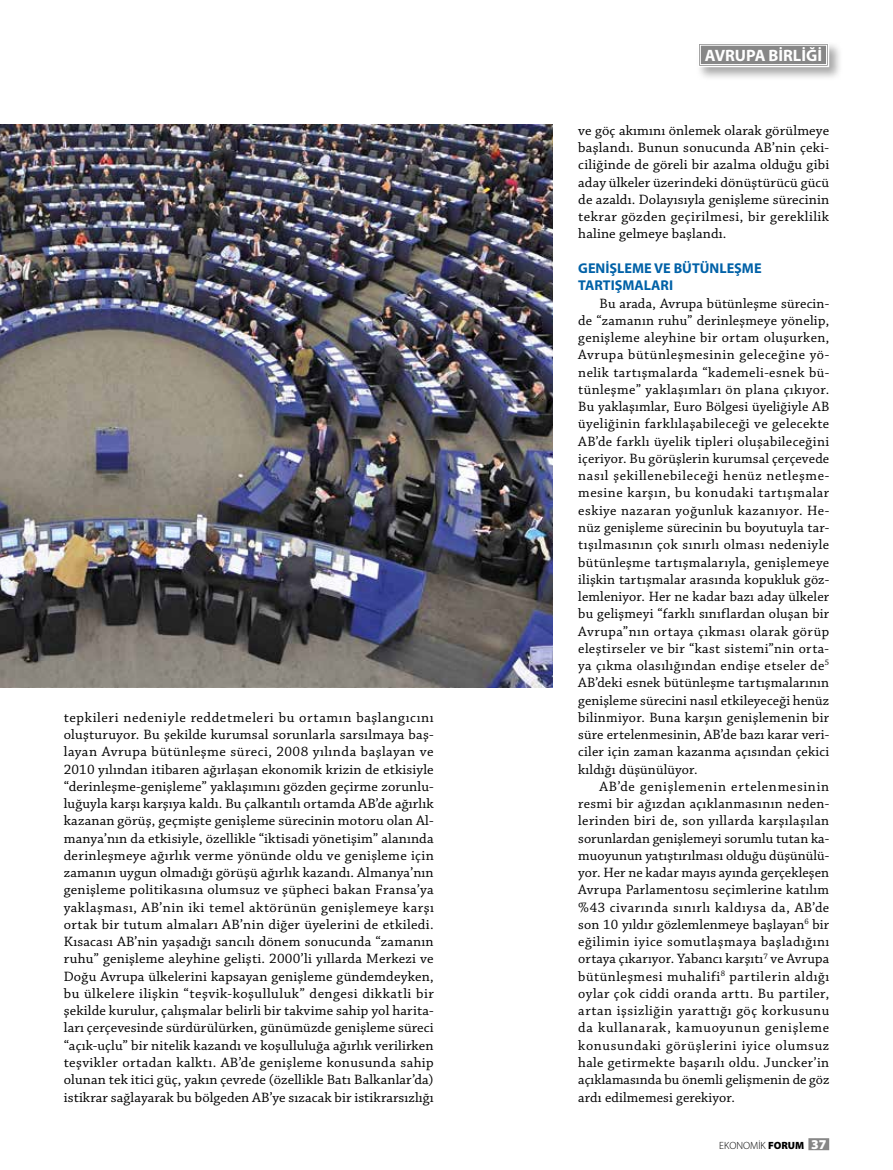
<style>
.page{position:relative;width:893px;height:1170px;background:#fff}
.page>*{position:absolute;margin:0;border:0;box-sizing:border-box;transform-origin:0 0}
.t1{font:700 16.5px "Myriad Pro";color:#fff}
.t2{font:14.25px/17.2px "Chaparral Pro";letter-spacing:.01em;color:#000;text-align:justify}
.t3{font:700 14.25px/17.2px "Myriad Pro";color:#0061a7}
.t4{font:300 10.5px "Myriad Pro";color:#000}
.s1{font-weight:900}
.s2{font-weight:900;font-size:13.5px;color:#fff}
.s3{font-weight:900;font-size:9px;color:#878787}
</style>
<div class="page">
<div style="left:808px;top:1138px;width:21px;height:12px;background:#878787"></div>
<div style="left:696px;top:41px;width:148px;height:41px;background:#000;opacity:.35"></div>
<svg style="left:697px;top:42px;width:133px;height:26px"></svg>
<div style="left:700px;top:45px;width:127px;height:20px;border:1px solid #fff"></div>
<img style="left:0;top:124px;width:553px;height:563px">
<p class="t2" style="left:64px;top:709px;width:372px">tepkileri nedeniyle reddetmeleri bu ortamın başlangıcını oluşturuyor. Bu şekilde kurumsal sorunlarla sarsılmaya baş&shy;layan Avrupa bütünleşme süreci, 2008 yılında başlayan ve 2010 yılından itibaren ağırlaşan ekonomik krizin de etkisiyle “derinleşme-genişleme” yaklaşımını gözden geçirme zorunlu&shy;luğuyla karşı karşıya kaldı. Bu çalkantılı ortamda AB’de ağırlık kazanan görüş, geçmişte genişleme sürecinin motoru olan Al&shy;manya’nın da etkisiyle, özellikle “iktisadi yönetişim” alanında derinleşmeye ağırlık verme yönünde oldu ve genişleme için zamanın uygun olmadığı görüşü ağırlık kazandı. Almanya’nın genişleme politikasına olumsuz ve şüpheci bakan Fransa’ya yaklaşması, AB’nin iki temel aktörünün genişlemeye karşı ortak bir tutum almaları AB’nin diğer üyelerini de etkiledi.<br>Kısacası AB’nin yaşadığı sancılı dönem sonucunda “zamanın ruhu” genişleme aleyhine gelişti. 2000’li yıllarda Merkezi ve Doğu Avrupa ülkelerini kapsayan genişleme gündemdeyken, bu ülkelere ilişkin “teşvik-koşulluluk” dengesi dikkatli bir şekilde kurulur, çalışmalar belirli bir takvime sahip yol harita&shy;ları çerçevesinde sürdürülürken, günümüzde genişleme süreci “açık-uçlu” bir nitelik kazandı ve koşulluluğa ağırlık verilirken teşvikler ortadan kalktı. AB’de genişleme konusunda sahip olunan tek itici güç, yakın çevrede (özellikle Batı Balkanlar’da) istikrar sağlayarak bu bölgeden AB’ye sızacak bir istikrarsızlığı</p>
<p class="t1" style="left:705px;top:46px;width:119px">AVRUPA BİRLİĞİ</p>
<p class="t2" style="left:578px;top:122px;width:252px">ve göç akımını önlemek olarak görülmeye başlandı. Bunun sonucunda AB’nin çeki&shy;ciliğinde de göreli bir azalma olduğu gibi aday ülkeler üzerindeki dönüştürücü gücü de azaldı. Dolayısıyla genişleme sürecinin tekrar gözden geçirilmesi, bir gereklilik haline gelmeye başlandı.</p>
<p class="t3" style="left:578px;top:260px;width:185px">GENİŞLEME VE BÜTÜNLEŞME<br>TARTIŞMALARI</p>
<p class="t2" style="left:578px;top:295px;width:252px;text-indent:21px">Bu arada, Avrupa bütünleşme sürecin&shy;de “zamanın ruhu” derinleşmeye yönelip, genişleme aleyhine bir ortam oluşurken, Avrupa bütünleşmesinin geleceğine yö&shy;nelik tartışmalarda “kademeli-esnek bü&shy;tünleşme” yaklaşımları ön plana çıkıyor.<br>Bu yaklaşımlar, Euro Bölgesi üyeliğiyle AB üyeliğinin farklılaşabileceği ve gelecekte AB’de farklı üyelik tipleri oluşabileceğini içeriyor. Bu görüşlerin kurumsal çerçevede nasıl şekillenebileceği henüz netleşme&shy;mesine karşın, bu konudaki tartışmalar eskiye nazaran yoğunluk kazanıyor. He&shy;nüz genişleme sürecinin bu boyutuyla tar&shy;tışılmasının çok sınırlı olması nedeniyle bütünleşme tartışmalarıyla, genişlemeye ilişkin tartışmalar arasında kopukluk göz&shy;lemleniyor. Her ne kadar bazı aday ülkeler bu gelişmeyi “farklı sınıflardan oluşan bir Avrupa”nın ortaya çıkması olarak görüp eleştirseler ve bir “kast sistemi”nin orta&shy;ya çıkma olasılığından endişe etseler de<sup>5<br></sup>AB’deki esnek bütünleşme tartışmalarının genişleme sürecini nasıl etkileyeceği henüz bilinmiyor. Buna karşın genişlemenin bir süre ertelenmesinin, AB’de bazı karar veri&shy;ciler için zaman kazanma açısından çekici kıldığı düşünülüyor.</p>
<p class="t2" style="left:578px;top:778px;width:252px;text-indent:21px">AB’de genişlemenin ertelenmesinin resmi bir ağızdan açıklanmasının neden&shy;lerinden biri de, son yıllarda karşılaşılan sorunlardan genişlemeyi sorumlu tutan ka&shy;muoyunun yatıştırılması olduğu düşünülü&shy;yor. Her ne kadar mayıs ayında gerçekleşen Avrupa Parlamentosu seçimlerine katılım %43 civarında sınırlı kaldıysa da, AB’de son 10 yıldır gözlemlenmeye başlayan<sup>6</sup> bir eğilimin iyice somutlaşmaya başladığını ortaya çıkarıyor. Yabancı karşıtı<sup>7</sup> ve Avrupa bütünleşmesi muhalifi<sup>8</sup> partilerin aldığı oylar çok ciddi oranda arttı. Bu partiler, artan işsizliğin yarattığı göç korkusunu da kullanarak, kamuoyunun genişleme konusundaki görüşlerini iyice olumsuz hale getirmekte başarılı oldu. Juncker’in açıklamasında bu önemli gelişmenin de göz ardı edilmemesi gerekiyor.</p>
<p class="t4" style="left:719px;top:1139px;width:111px">EKONOMİK <span class="s1">FORUM</span> <span class="s2">37</span><span class="s3">i</span></p>
</div>
